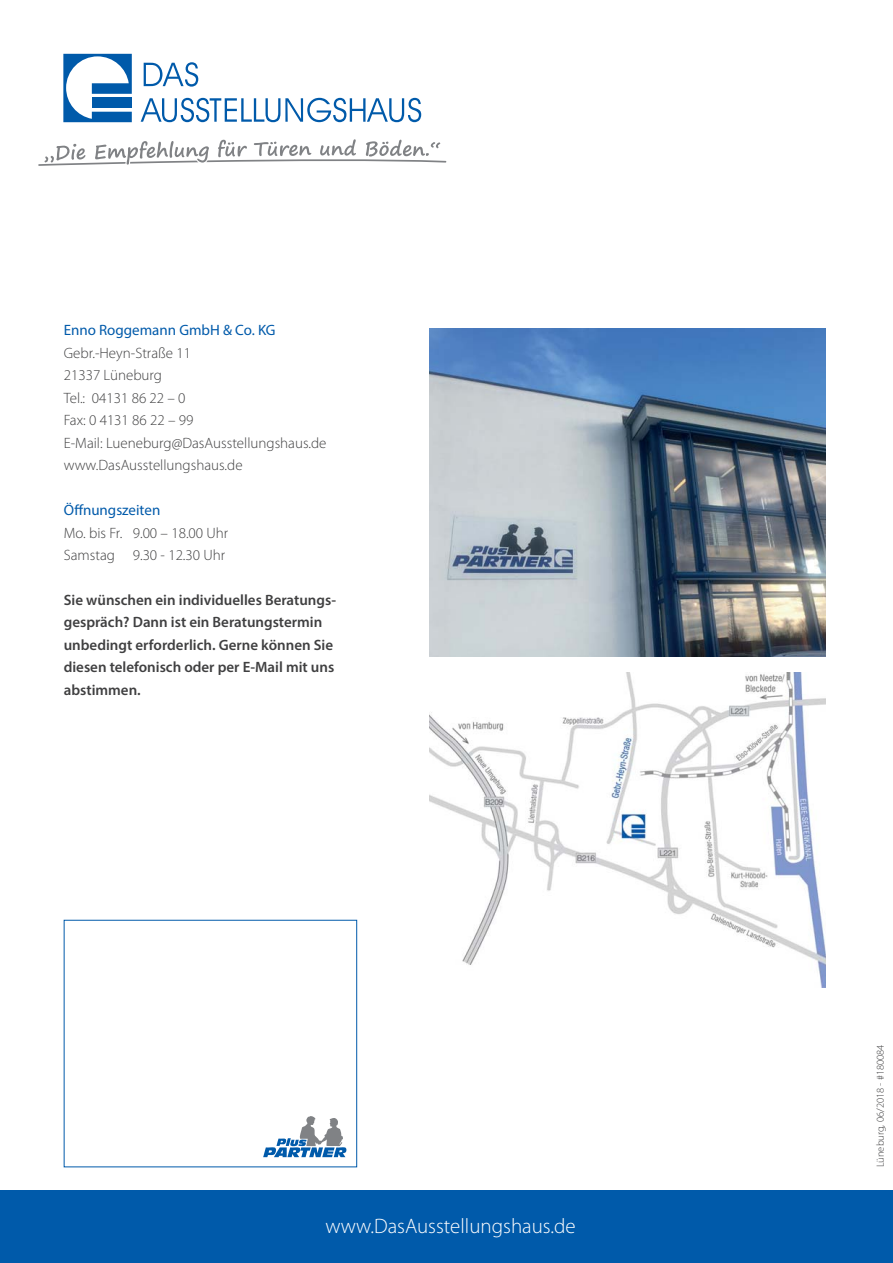
<style>
.page{position:relative;width:893px;height:1263px;background:#fff}
.page>*{position:absolute;margin:0;border:0;box-sizing:border-box;transform-origin:0 0}
.t1{font:300 21px "Myriad Pro";color:#fff}
.t2{font:300 15px/22.5px "Myriad Pro";color:#404041}
.t3{font:600 15px/22.5px "Myriad Pro";color:#404041}
.t4{font:15px "Myriad Pro";color:#005aaa}
.t5{font:300 10.5px "Myriad Pro";color:#404041}
</style>
<div class="page">
<svg style="left:263px;top:1116px;width:83px;height:41px"></svg>
<svg style="left:38px;top:139px;width:408px;height:27px"></svg>
<svg style="left:63px;top:54px;width:69px;height:68px"></svg>
<div style="left:92px;top:97px;width:40px;height:11px;background:#005aaa"></div>
<svg style="left:144px;top:62px;width:54px;height:25px"></svg>
<svg style="left:141px;top:98px;width:280px;height:24px"></svg>
<img style="left:430px;top:673px;width:395px;height:314px">
<img style="left:429px;top:328px;width:397px;height:329px">
<div style="left:0;top:1190px;width:893px;height:73px;background:#005aaa"></div>
<p class="t4" style="left:64px;top:324px;width:213px">Enno Roggemann GmbH &amp; Co. KG</p>
<p class="t2" style="left:64px;top:342px;width:264px">Gebr.-Heyn-Straße 11<br>21337 Lüneburg<br>Tel.: 04131 86 22 – 0<br>Fax: 0 4131 86 22 – 99<br>E-Mail: Lueneburg@DasAusstellungshaus.de www.DasAusstellungshaus.de</p>
<p class="t4" style="left:64px;top:504px;width:98px">Öffnungszeiten</p>
<p class="t2" style="left:64px;top:522px;width:166px">Mo. bis Fr. 9.00 – 18.00 Uhr<br>Samstag 9.30 - 12.30 Uhr</p>
<p class="t3" style="left:64px;top:590px;width:274px">Sie wünschen ein individuelles Beratungs&shy;gespräch? Dann ist ein Beratungstermin unbedingt erforderlich. Gerne können Sie diesen telefonisch oder per E-Mail mit uns abstimmen.</p>
<h1 class="t1" style="left:325px;top:1218px;width:252px">www.DasAusstellungshaus.de</h1>
<p class="t5" style="left:876px;top:1167px;width:124px;rotate:-90deg">Lüneburg, 06/2018 - #180084</p>
</div>
